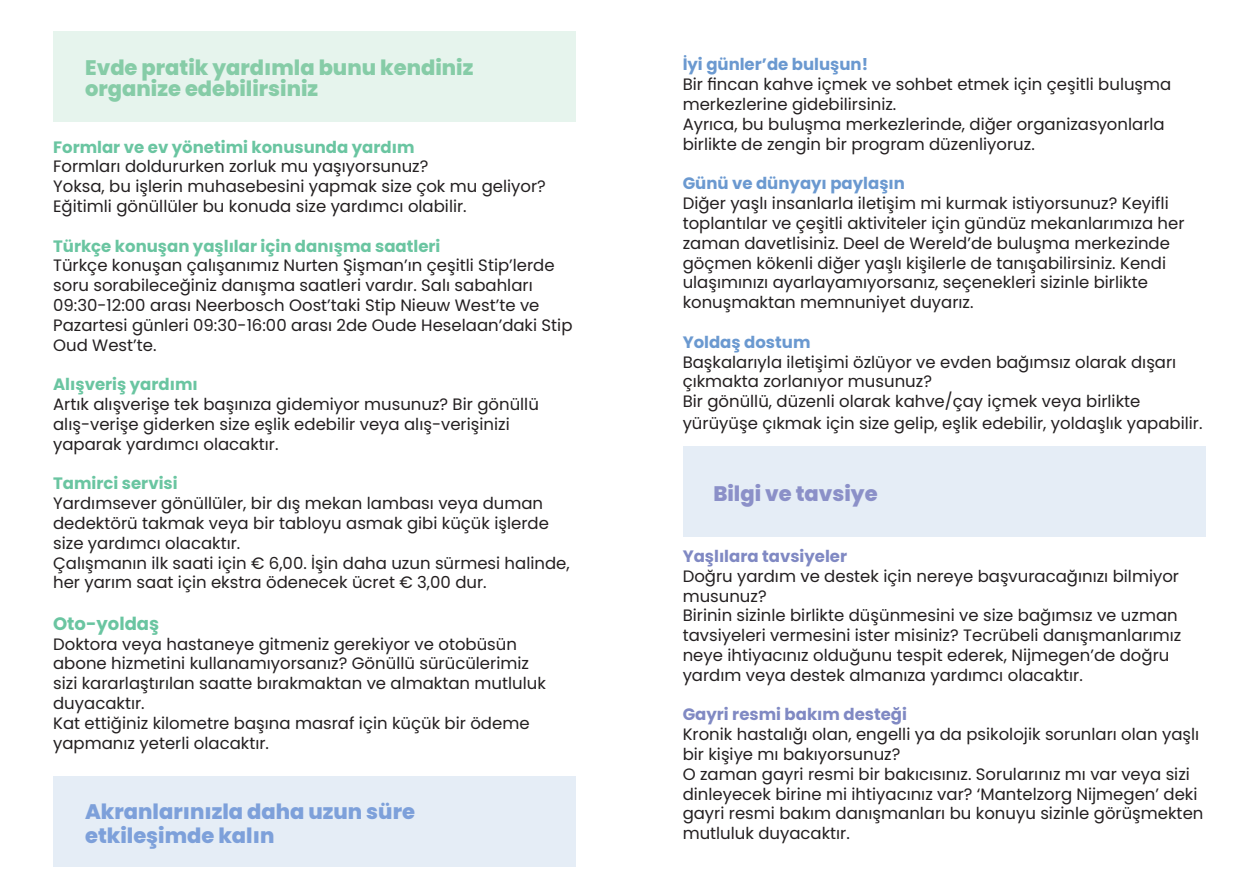
<style>
.page{position:relative;width:1259px;height:893px;background:#fff}
.page>*{position:absolute;margin:0;border:0;box-sizing:border-box;transform-origin:0 0}
.Body_tekst{font:800 21px/21px "Poppins";color:#86cca7}
.t1{font:800 21px/24px "Poppins";color:#7da0da}
.t2{font:800 21px "Poppins";color:#8b90c8}
.t3{font:700 18px "Poppins";color:#6ac5a1}
.t4{font:16.5px/19.8px "Poppins";color:#231f20}
.t5{font:700 16.5px "Poppins";color:#6ac5a1}
.t6{font:700 16.5px "Poppins";color:#6b99d0}
.t7{font:700 16.5px "Poppins";color:#8089c3}
</style>
<div class="page">
<div style="left:53px;top:32px;width:523px;height:90px;background:#e6f4ed"></div>
<div style="left:53px;top:776px;width:523px;height:91px;background:#e5edf6"></div>
<div style="left:683px;top:446px;width:522px;height:91px;background:#e5edf6"></div>
<p class="Body_tekst" style="left:85px;top:57px;width:390px">Evde pratik yardımla bunu kendiniz organize edebilirsiniz</p>
<p class="t5" style="left:53px;top:137px;width:363px">Formlar ve ev yönetimi konusunda yardım</p>
<p class="t4" style="left:53px;top:157px;width:377px">Formları doldururken zorluk mu yaşıyorsunuz?</p>
<p class="t4" style="left:53px;top:177px;width:494px">Yoksa, bu işlerin muhasebesini yapmak size çok mu geliyor?<br>Eğitimli gönüllüler bu konuda size yardımcı olabilir.</p>
<p class="t5" style="left:53px;top:236px;width:389px">Türkçe konuşan yaşlılar için danışma saatleri</p>
<p class="t4" style="left:53px;top:256px;width:503px">Türkçe konuşan çalışanımız Nurten Şişman’ın çeşitli Stip’lerde soru sorabileceğiniz danışma saatleri vardır. Salı sabahları<br>09:30-12:00 arası Neerbosch Oost’taki Stip Nieuw West’te ve</p>
<p class="t4" style="left:53px;top:315px;width:521px">Pazartesi günleri 09:30-16:00 arası 2de Oude Heselaan’daki Stip<br>Oud West’te.</p>
<p class="t5" style="left:53px;top:375px;width:146px">Alışveriş yardımı</p>
<p class="t4" style="left:53px;top:394px;width:487px">Artık alışverişe tek başınıza gidemiyor musunuz? Bir gönüllü alış-verişe giderken size eşlik edebilir veya alış-verişinizi yaparak yardımcı olacaktır.</p>
<p class="t5" style="left:53px;top:474px;width:126px">Tamirci servisi</p>
<p class="t4" style="left:53px;top:493px;width:497px">Yardımsever gönüllüler, bir dış mekan lambası veya duman dedektörü takmak veya bir tabloyu asmak gibi küçük işlerde size yardımcı olacaktır.</p>
<p class="t4" style="left:53px;top:553px;width:518px">Çalışmanın ilk saati için € 6,00. İşin daha uzun sürmesi halinde, her yarım saat için ekstra ödenecek ücret € 3,00 dur.</p>
<p class="t3" style="left:53px;top:613px;width:108px">Oto-yoldaş</p>
<p class="t4" style="left:53px;top:634px;width:494px">Doktora veya hastaneye gitmeniz gerekiyor ve otobüsün abone hizmetini kullanamıyorsanız? Gönüllü sürücülerimiz sizi kararlaştırılan saatte bırakmaktan ve almaktan mutluluk duyacaktır.</p>
<p class="t4" style="left:53px;top:713px;width:478px">Kat ettiğiniz kilometre başına masraf için küçük bir ödeme yapmanız yeterli olacaktır.</p>
<p class="t1" style="left:85px;top:799px;width:331px">Akranlarınızla daha uzun süre etkileşimde kalın</p>
<p class="t6" style="left:682px;top:55px;width:187px">İyi günler’de buluşun!</p>
<p class="t4" style="left:682px;top:75px;width:490px">Bir fincan kahve içmek ve sohbet etmek için çeşitli buluşma merkezlerine gidebilirsiniz.</p>
<p class="t4" style="left:682px;top:114px;width:483px">Ayrıca, bu buluşma merkezlerinde, diğer organizasyonlarla birlikte de zengin bir program düzenliyoruz.</p>
<p class="t6" style="left:682px;top:174px;width:224px">Günü ve dünyayı paylaşın</p>
<p class="t4" style="left:682px;top:193px;width:503px">Diğer yaşlı insanlarla iletişim mi kurmak istiyorsunuz? Keyifli toplantılar ve çeşitli aktiviteler için gündüz mekanlarımıza her zaman davetlisiniz. Deel de Wereld’de buluşma merkezinde göçmen kökenli diğer yaşlı kişilerle de tanışabilirsiniz. Kendi ulaşımınızı ayarlayamıyorsanız, seçenekleri sizinle birlikte konuşmaktan memnuniyet duyarız.</p>
<p class="t6" style="left:682px;top:332px;width:129px">Yoldaş dostum</p>
<p class="t4" style="left:682px;top:352px;width:495px">Başkalarıyla iletişimi özlüyor ve evden bağımsız olarak dışarı çıkmakta zorlanıyor musunuz?</p>
<p class="t4" style="left:682px;top:391px;width:521px;line-height:21.6px">Bir gönüllü, düzenli olarak kahve/çay içmek veya birlikte yürüyüşe çıkmak için size gelip, eşlik edebilir, yoldaşlık yapabilir.</p>
<p class="t2" style="left:713px;top:481px;width:166px">Bilgi ve tavsiye</p>
<p class="t7" style="left:682px;top:547px;width:166px">Yaşlılara tavsiyeler</p>
<p class="t4" style="left:682px;top:566px;width:498px">Doğru yardım ve destek için nereye başvuracağınızı bilmiyor musunuz?</p>
<p class="t4" style="left:682px;top:606px;width:500px">Birinin sizinle birlikte düşünmesini ve size bağımsız ve uzman tavsiyeleri vermesini ister misiniz? Tecrübeli danışmanlarımız neye ihtiyacınız olduğunu tespit ederek, Nijmegen’de doğru yardım veya destek almanıza yardımcı olacaktır.</p>
<p class="t7" style="left:682px;top:705px;width:226px">Gayri resmi bakım desteği</p>
<p class="t4" style="left:682px;top:725px;width:518px">Kronik hastalığı olan, engelli ya da psikolojik sorunları olan yaşlı bir kişiye mı bakıyorsunuz?</p>
<p class="t4" style="left:682px;top:764px;width:522px">O zaman gayri resmi bir bakıcısınız. Sorularınız mı var veya sizi dinleyecek birine mi ihtiyacınız var? ‘Mantelzorg Nijmegen’ deki gayri resmi bakım danışmanları bu konuyu sizinle görüşmekten mutluluk duyacaktır.</p>
</div>
